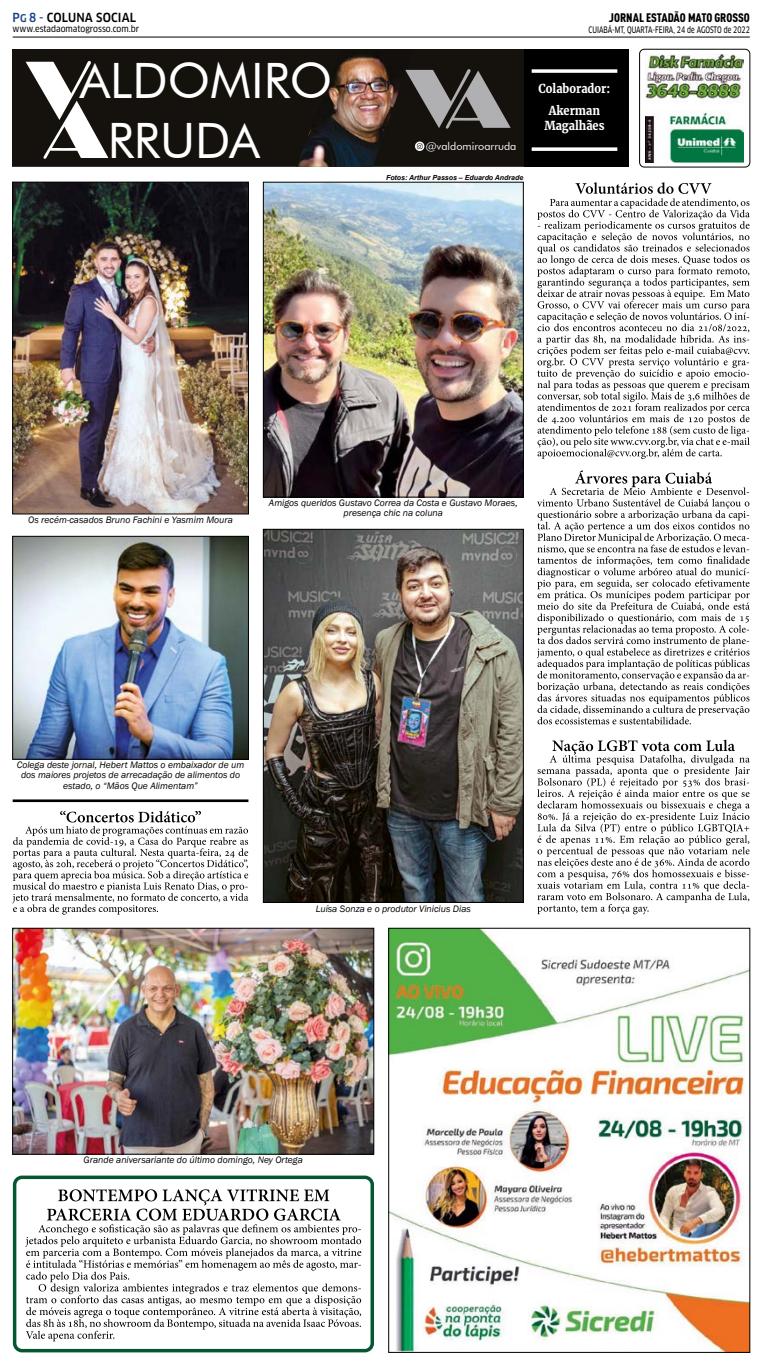
<style>
.page{position:relative;width:762px;height:1365px;background:#fff}
.page>*{position:absolute;margin:0;border:0;box-sizing:border-box;transform-origin:0 0}
.t1{font:81.11px "Broadway";color:#b0afb1}
.t2{font:48.74px/59.8px "Futura BT";color:#fff}
.t3{font:700 12.25px/21.9px "Merriweather";color:#fff;text-align:center;scale:.9 1}
.t4{font:12.25px "DIN Cond Black Alternate";color:#000}
.t5{font:500 condensed 12.25px "Clan OT";letter-spacing:.01em;color:#000}
.t6{font:10.85px "Futura BT";color:#fff}
.t7{font:italic 9.62px/10.5px "Franklin Gothic";color:#000;text-align:center}
.t8{font:8.75px "Clan OT Narrow News";color:#000;scale:.8 1}
.t9{font:8.75px "Clan OT Narrow News";color:#000}
.t10{font:italic 700 7px "Arial";color:#000}
.s1{color:#17428b}
.s2{font-size:10.5px;color:#17428b}
.s3{font-family:"Broadway";font-size:81.11px}
</style>
<div class="page">
<hr style="left:13px;top:37px;width:736px;height:1px;background:#000">
<img style="left:645px;top:55px;width:98px;height:107px">
<div style="left:639px;top:49px;width:111px;height:118px;border:1px solid #000;border-radius:5px"></div>
<div style="left:13px;top:49px;width:511px;height:118px;background:#15110d"></div>
<img style="left:296px;top:49px;width:117px;height:118px">
<svg style="left:415px;top:141px;width:9px;height:10px"></svg>
<div style="left:524px;top:49px;width:104px;height:118px;background:#000"></div>
<svg style="left:531px;top:147px;width:86px;height:4px"></svg>
<svg style="left:531px;top:69px;width:86px;height:4px"></svg>
<img style="left:14px;top:184px;width:232px;height:328px">
<div style="left:12px;top:182px;width:236px;height:332px;border:1px solid #000"></div>
<img style="left:265px;top:184px;width:256px;height:311px">
<div style="left:263px;top:182px;width:260px;height:315px;border:1px solid #000"></div>
<img style="left:265px;top:531px;width:256px;height:369px">
<div style="left:263px;top:529px;width:260px;height:373px;border:1px solid #000"></div>
<img style="left:14px;top:929px;width:358px;height:223px">
<div style="left:12px;top:927px;width:362px;height:227px;border:1px solid #000"></div>
<img style="left:390px;top:929px;width:358px;height:421px">
<div style="left:388px;top:927px;width:362px;height:425px;border:1px solid #000"></div>
<img style="left:14px;top:538px;width:232px;height:219px">
<div style="left:12px;top:536px;width:236px;height:223px;border:1px solid #000"></div>
<svg style="left:25px;top:1189px;width:336px;height:151px"></svg>
<div style="left:13px;top:1175px;width:361px;height:177px;border:4px solid #055731;border-radius:7px"></div>
<svg style="left:537px;top:739px;width:212px;height:175px"></svg>
<svg style="left:536px;top:470px;width:213px;height:254px"></svg>
<svg style="left:537px;top:182px;width:212px;height:277px"></svg>
<svg style="left:12px;top:810px;width:236px;height:104px"></svg>
<hr style="left:13px;top:799px;width:235px;height:3px;background:#000">
<p class="t5" style="left:13px;top:10px;width:125px"><span class="s1">P</span><span class="s2">G</span> <span class="s1">8 -</span> COLUNA SOCIAL</p>
<p class="t9" style="left:13px;top:24px;width:128px">www.estadaomatogrosso.com.br</p>
<h2 class="t2" style="left:44px;top:51px;width:289px;text-indent:-18px"><span class="s3">V</span>ALDOMIRO<br><span class="s3">A</span>RRUDA</h2>
<h1 class="t1" style="left:406px;top:50px;width:65px">V</h1>
<h1 class="t1" style="left:446px;top:54px;width:65px">A</h1>
<p class="t6" style="left:425px;top:139px;width:92px">@valdomiroarruda</p>
<p class="t10" style="left:386px;top:172px;width:139px">Fotos: Arthur Passos – Eduardo Andrade</p>
<p class="t4" style="left:609px;top:10px;width:142px">JORNAL ESTADÃO MATO GROSSO</p>
<p class="t8" style="left:588px;top:25px;width:203px">CUIABÁ-MT, QUARTA-FEIRA, 24 de AGOSTO de 2022</p>
<p class="t3" style="left:538px;top:77px;width:81px">Colaborador:<br>Akerman</p>
<p class="t3" style="left:544px;top:115px;width:68px">Magalhães</p>
<p class="t7" style="left:28px;top:514px;width:206px">Os recém-casados Bruno Fachini e Yasmim Moura</p>
<p class="t7" style="left:269px;top:497px;width:250px">Amigos queridos Gustavo Correa da Costa e Gustavo Moraes, presença chic na coluna</p>
<p class="t7" style="left:17px;top:759px;width:229px">Colega deste jornal, Hebert Mattos o embaixador de um dos maiores projetos de arrecadação de alimentos do estado, o “Mãos Que Alimentam”</p>
<p class="t7" style="left:315px;top:903px;width:157px">Luísa Sonza e o produtor Vinicius Dias</p>
<p class="t7" style="left:84px;top:1154px;width:221px">Grande aniversariante do último domingo, Ney Ortega</p>
</div>
